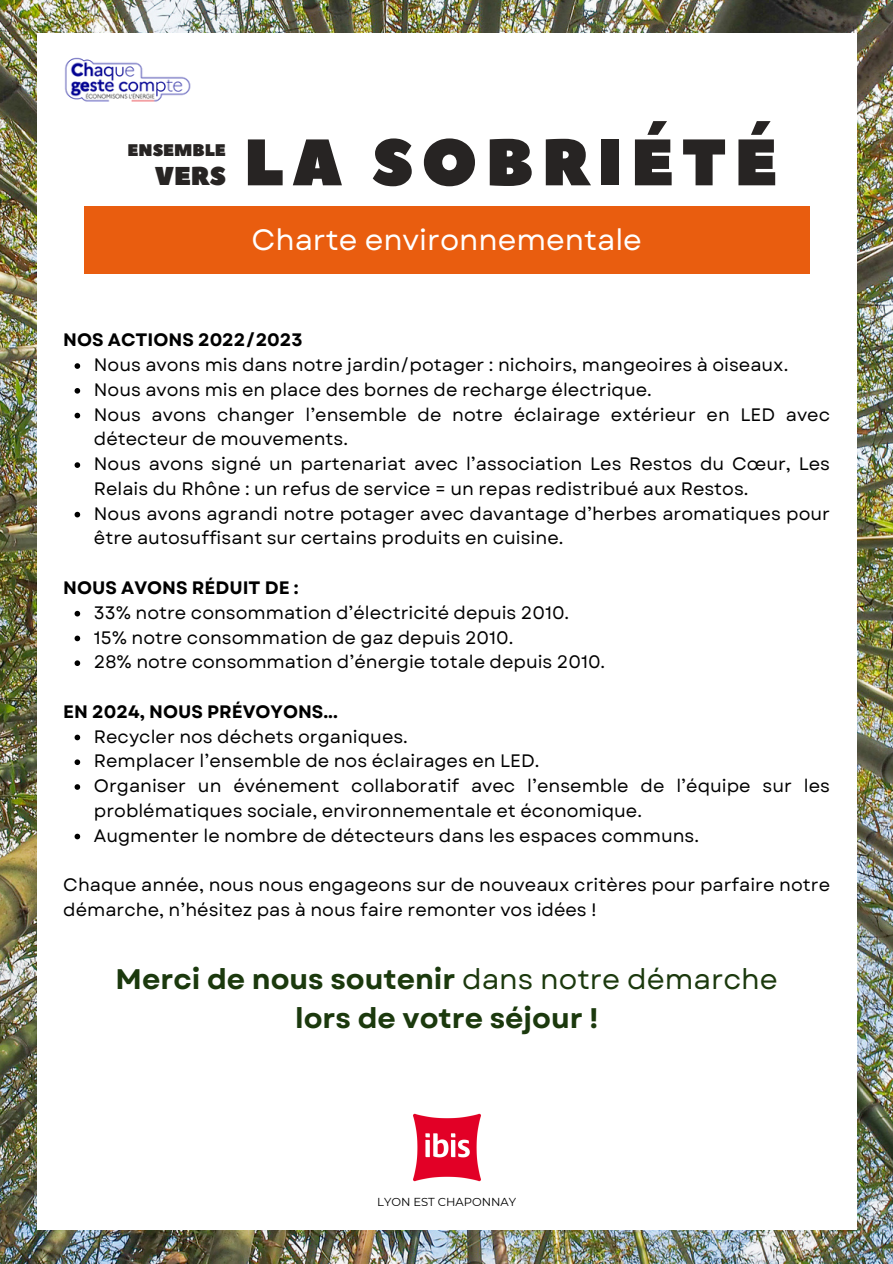
<style>
.page{position:relative;width:893px;height:1264px;background:#fff}
.page>*{position:absolute;margin:0;border:0;box-sizing:border-box;transform-origin:0 0}
.t1{font:65.55px "Peace Sans";letter-spacing:.125em;color:#272423}
.t2{font:29.4px "Garet";color:#fff}
.t3{font:700 28.35px/39.3px "Garet";color:#1b390d;text-align:center}
.t4{font:25.8px "Peace Sans";color:#272423}
.t5{font:18px/24.8px "Garet";color:#000}
.t6{font:700 18px "Garet";color:#000}
.t7{font:16.8px "Peace Sans";color:#272423}
.t8{font:11.55px "Montserrat";color:#000}
.s1{font-weight:400}
</style>
<div class="page">
<img style="left:0;top:0;width:892px;height:1263px">
<div style="left:37px;top:34px;width:819px;height:1195px;background:#fff"></div>
<div style="left:84px;top:206px;width:725px;height:68px;background:#e95d0f"></div>
<svg style="left:75px;top:363px;width:5px;height:6px"></svg>
<svg style="left:75px;top:388px;width:5px;height:5px"></svg>
<svg style="left:75px;top:413px;width:5px;height:5px"></svg>
<svg style="left:75px;top:462px;width:5px;height:6px"></svg>
<svg style="left:75px;top:512px;width:5px;height:5px"></svg>
<svg style="left:75px;top:611px;width:5px;height:5px"></svg>
<svg style="left:75px;top:635px;width:5px;height:6px"></svg>
<svg style="left:75px;top:660px;width:5px;height:6px"></svg>
<svg style="left:75px;top:734px;width:5px;height:6px"></svg>
<svg style="left:75px;top:759px;width:5px;height:6px"></svg>
<svg style="left:75px;top:784px;width:5px;height:5px"></svg>
<svg style="left:75px;top:833px;width:5px;height:6px"></svg>
<img style="left:64px;top:57px;width:127px;height:45px">
<img style="left:413px;top:1113px;width:68px;height:69px">
<h1 class="t7" style="left:128px;top:139px;width:100px">ENSEMBLE</h1>
<h2 class="t4" style="left:155px;top:158px;width:73px">VERS</h2>
<h3 class="t1" style="left:244px;top:119px;width:534px">LA SOBRIÉTÉ</h3>
<h2 class="t2" style="left:251px;top:219px;width:392px">Charte environnementale</h2>
<p class="t6" style="left:63px;top:327px;width:241px">NOS ACTIONS 2022/2023</p>
<p class="t5" style="left:94px;top:352px;width:737px">Nous avons mis dans notre jardin/potager : nichoirs, mangeoires à oiseaux.<br>Nous avons mis en place des bornes de recharge électrique.<br>Nous avons changer l’ensemble de notre éclairage extérieur en LED avec détecteur de mouvements.<br>Nous avons signé un partenariat avec l’association Les Restos du Cœur, Les Relais du Rhône : un refus de service = un repas redistribué aux Restos.<br>Nous avons agrandi notre potager avec davantage d’herbes aromatiques pour être autosuffisant sur certains produits en cuisine.</p>
<p class="t6" style="left:63px;top:574px;width:237px">NOUS AVONS RÉDUIT DE :</p>
<p class="t5" style="left:94px;top:600px;width:513px">33% notre consommation d’électricité depuis 2010.<br>15% notre consommation de gaz depuis 2010.<br>28% notre consommation d’énergie totale depuis 2010.</p>
<p class="t6" style="left:63px;top:698px;width:276px">EN 2024, NOUS PRÉVOYONS...</p>
<p class="t5" style="left:94px;top:724px;width:737px">Recycler nos déchets organiques.<br>Remplacer l’ensemble de nos éclairages en LED.<br>Organiser un événement collaboratif avec l’ensemble de l’équipe sur les problématiques sociale, environnementale et économique.<br>Augmenter le nombre de détecteurs dans les espaces communs.</p>
<p class="t5" style="left:63px;top:872px;width:768px">Chaque année, nous nous engageons sur de nouveaux critères pour parfaire notre démarche, n’hésitez pas à nous faire remonter vos idées !</p>
<p class="t3" style="left:116px;top:959px;width:663px">Merci de nous soutenir <span class="s1">dans notre démarche </span>lors de votre séjour !</p>
<p class="t8" style="left:377px;top:1195px;width:140px">LYON EST CHAPONNAY</p>
</div>
